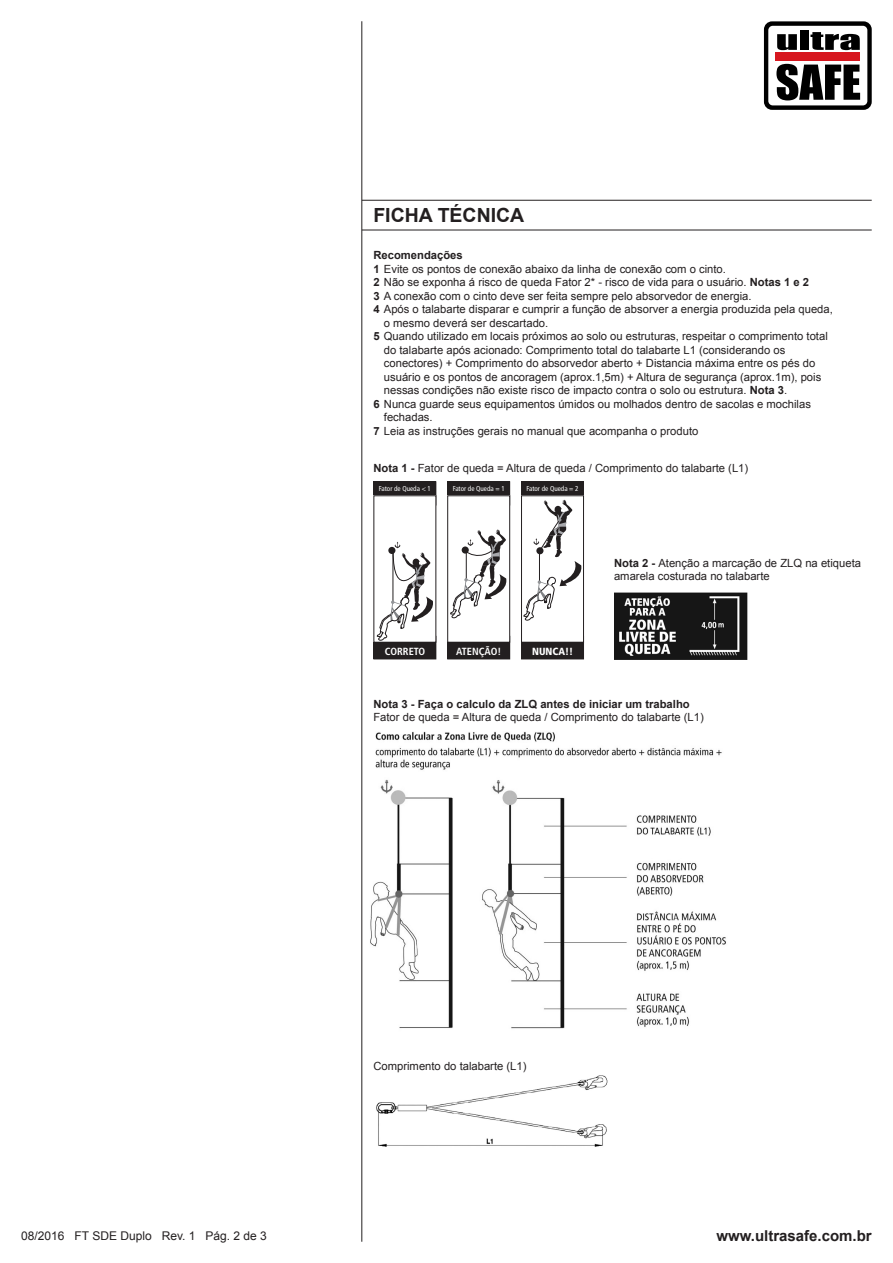
<style>
.page{position:relative;width:893px;height:1263px;background:#fff}
.page>*{position:absolute;margin:0;border:0;box-sizing:border-box;transform-origin:0 0}
.t1{font:700 19.5px "Arial";color:#231f20}
.t2{font:700 15px "Arial";color:#231f20}
.t3{font:12px "Arial";color:#231f20}
.t4{font:11.25px/13.5px "Arial";color:#231f20}
.t5{font:700 11.25px "Arial";color:#231f20}
.t6{font:700 condensed 10.35px "Frutiger";color:#fff}
.t7{font:900 condensed 10.35px "Frutiger";color:#fff}
.t8{font:condensed 7.05px "Frutiger";color:#fff}
.s1{font-weight:700}
</style>
<div class="page">
<hr style="left:361px;top:21px;width:1px;height:1221px;background:#231f20">
<svg style="left:764px;top:21px;width:108px;height:89px;background:#191919"></svg>
<div style="left:768px;top:26px;width:99px;height:79px;background:#fff;border-radius:4px"></div>
<div style="left:775px;top:53px;width:85px;height:8px;background:#d7171f"></div>
<svg style="left:777px;top:34px;width:20px;height:16px"></svg>
<div style="left:800px;top:31px;width:9px;height:19px;background:#000"></div>
<svg style="left:810px;top:32px;width:50px;height:18px"></svg>
<svg style="left:776px;top:64px;width:84px;height:36px"></svg>
<hr style="left:362px;top:200px;width:510px;height:1px;background:#231f20">
<hr style="left:362px;top:230px;width:510px;height:1px;background:#231f20">
<img style="left:370px;top:731px;width:356px;height:298px">
<img style="left:376px;top:1075px;width:232px;height:72px">
<div style="left:521px;top:482px;width:62px;height:23px;background:#231f20"></div>
<div style="left:521px;top:636px;width:62px;height:23px;background:#231f20"></div>
<div style="left:521px;top:496px;width:62px;height:146px;background:#fff"></div>
<svg style="left:524px;top:500px;width:58px;height:120px"></svg>
<div style="left:521px;top:496px;width:63px;height:146px;border:1px solid #231f20"></div>
<div style="left:448px;top:482px;width:62px;height:23px;background:#231f20"></div>
<div style="left:448px;top:636px;width:62px;height:23px;background:#231f20"></div>
<div style="left:448px;top:496px;width:62px;height:146px;background:#fff"></div>
<svg style="left:450px;top:529px;width:57px;height:89px"></svg>
<div style="left:448px;top:496px;width:62px;height:146px;border:1px solid #231f20"></div>
<div style="left:374px;top:482px;width:62px;height:23px;background:#231f20"></div>
<div style="left:374px;top:636px;width:62px;height:23px;background:#231f20"></div>
<div style="left:374px;top:496px;width:62px;height:146px;background:#fff"></div>
<svg style="left:377px;top:542px;width:56px;height:98px"></svg>
<img style="left:614px;top:592px;width:133px;height:67px">
<p class="t1" style="left:373px;top:205px;width:152px">FICHA TÉCNICA</p>
<p class="t5" style="left:373px;top:249px;width:91px">Recomendações</p>
<p class="t4" style="left:373px;top:262px;width:354px"><span class="s1">1</span> Evite os pontos de conexão abaixo da linha de conexão com o cinto.</p>
<p class="t4" style="left:373px;top:275px;width:437px"><span class="s1">2</span> Não se exponha á risco de queda Fator 2* - risco de vida para o usuário. <span class="s1">Notas 1 e 2</span></p>
<p class="t4" style="left:373px;top:289px;width:380px"><span class="s1">3</span> A conexão com o cinto deve ser feita sempre pelo absorvedor de energia.</p>
<p class="t4" style="left:384px;top:302px;width:450px;text-indent:-10px"><span class="s1">4</span> Após o talabarte disparar e cumprir a função de absorver a energia produzida pela queda, o mesmo deverá ser descartado.</p>
<p class="t4" style="left:384px;top:329px;width:445px;text-indent:-10px"><span class="s1">5</span> Quando utilizado em locais próximos ao solo ou estruturas, respeitar o comprimento total do talabarte após acionado: Comprimento total do talabarte L1 (considerando os conectores) + Comprimento do absorvedor aberto + Distancia máxima entre os pés do usuário e os pontos de ancoragem (aprox.1,5m) + Altura de segurança (aprox.1m), pois nessas condições não existe risco de impacto contra o solo ou estrutura. <span class="s1">Nota 3</span>.</p>
<p class="t4" style="left:384px;top:397px;width:429px;text-indent:-10px"><span class="s1">6</span> Nunca guarde seus equipamentos úmidos ou molhados dentro de sacolas e mochilas fechadas.</p>
<p class="t4" style="left:373px;top:424px;width:327px"><span class="s1">7</span> Leia as instruções gerais no manual que acompanha o produto</p>
<p class="t4" style="left:373px;top:461px;width:376px"><span class="s1">Nota 1 -</span> Fator de queda = Altura de queda / Comprimento do talabarte (L1)</p>
<p class="t8" style="left:379px;top:484px;width:54px">Fator de Queda &lt; 1</p>
<p class="t8" style="left:453px;top:484px;width:54px">Fator de Queda = 1</p>
<p class="t8" style="left:526px;top:484px;width:54px">Fator de Queda = 2</p>
<p class="t6" style="left:385px;top:645px;width:42px">CORRETO</p>
<p class="t6" style="left:456px;top:645px;width:47px">ATENÇÃO!</p>
<p class="t7" style="left:532px;top:645px;width:42px">NUNCA!!</p>
<p class="t4" style="left:614px;top:556px;width:248px"><span class="s1">Nota 2 -</span> Atenção a marcação de ZLQ na etiqueta amarela costurada no talabarte</p>
<p class="t4" style="left:373px;top:697px;width:332px"><span class="s1">Nota 3 - Faça o calculo da ZLQ antes de iniciar um trabalho<br></span>Fator de queda = Altura de queda / Comprimento do talabarte (L1)</p>
<p class="t4" style="left:373px;top:1059px;width:155px">Comprimento do talabarte (L1)</p>
<p class="t3" style="left:21px;top:1229px;width:247px">08/2016 FT SDE Duplo Rev. 1 Pág. 2 de 3</p>
<p class="t2" style="left:716px;top:1227px;width:157px">www.ultrasafe.com.br</p>
</div>
